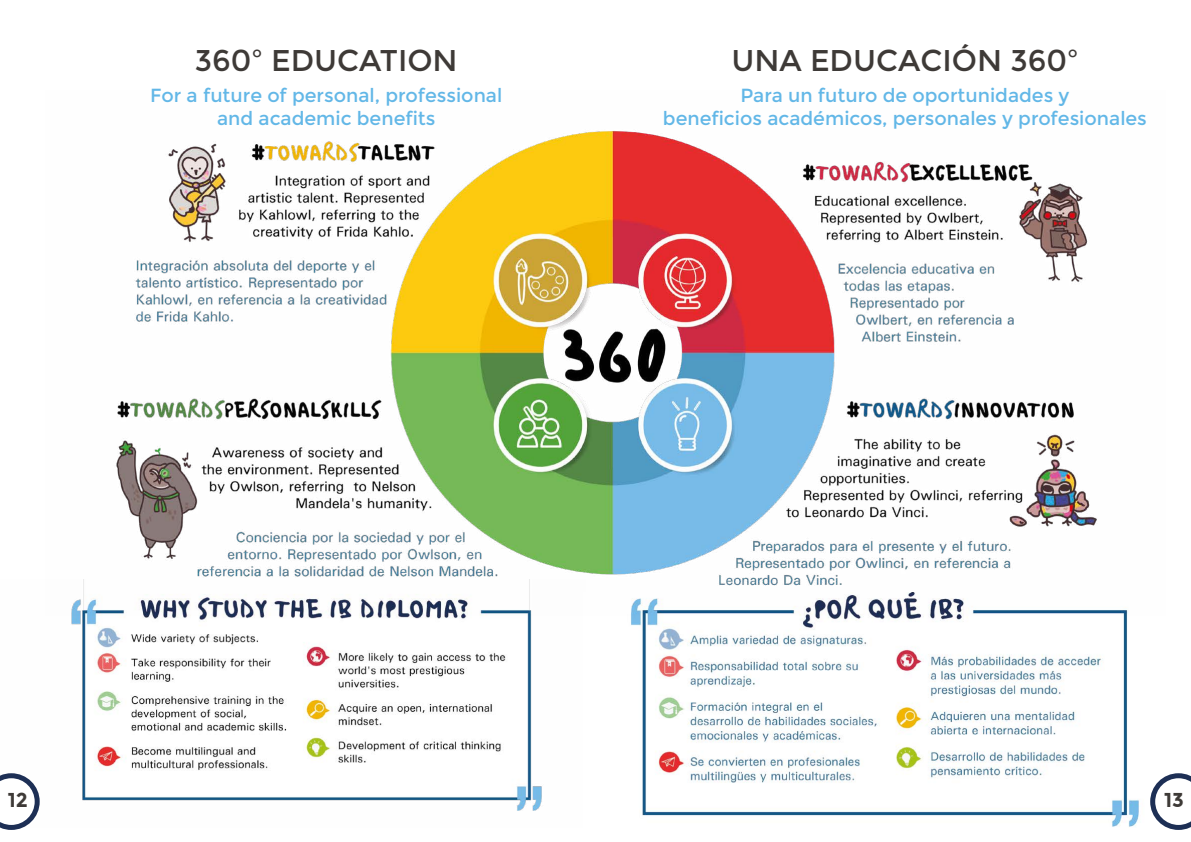
<style>
.page{position:relative;width:1191px;height:842px;background:#fff}
.page>*{position:absolute;margin:0;border:0;box-sizing:border-box;transform-origin:0 0}
.t1{font:30px "Montserrat";color:#3e3a37}
.t2{font:700 20px "Montserrat";color:#3e3a37}
.t3{font:19px/23px "Montserrat";color:#62b7e7;text-align:center}
</style>
<div class="page">
<img style="left:71px;top:616px;width:471px;height:195px">
<img style="left:631px;top:616px;width:509px;height:211px">
<img style="left:71px;top:131px;width:1057px;height:485px">
<svg style="left:1150px;top:773px;width:41px;height:57px"></svg>
<svg style="left:0;top:773px;width:40px;height:57px"></svg>
<h1 class="t1" style="left:195px;top:43px;width:264px">360º EDUCATION</h1>
<p class="t3" style="left:150px;top:84px;width:353px">For a future of personal, professional and academic benefits</p>
<h1 class="t1" style="left:731px;top:43px;width:348px">UNA EDUCACIÓN 360º</h1>
<p class="t3" style="left:663px;top:84px;width:485px">Para un futuro de oportunidades y<br>beneficios académicos, personales y profesionales</p>
<p class="t2" style="left:8px;top:788px;width:22px">12</p>
<p class="t2" style="left:1164px;top:788px;width:21px">13</p>
</div>
